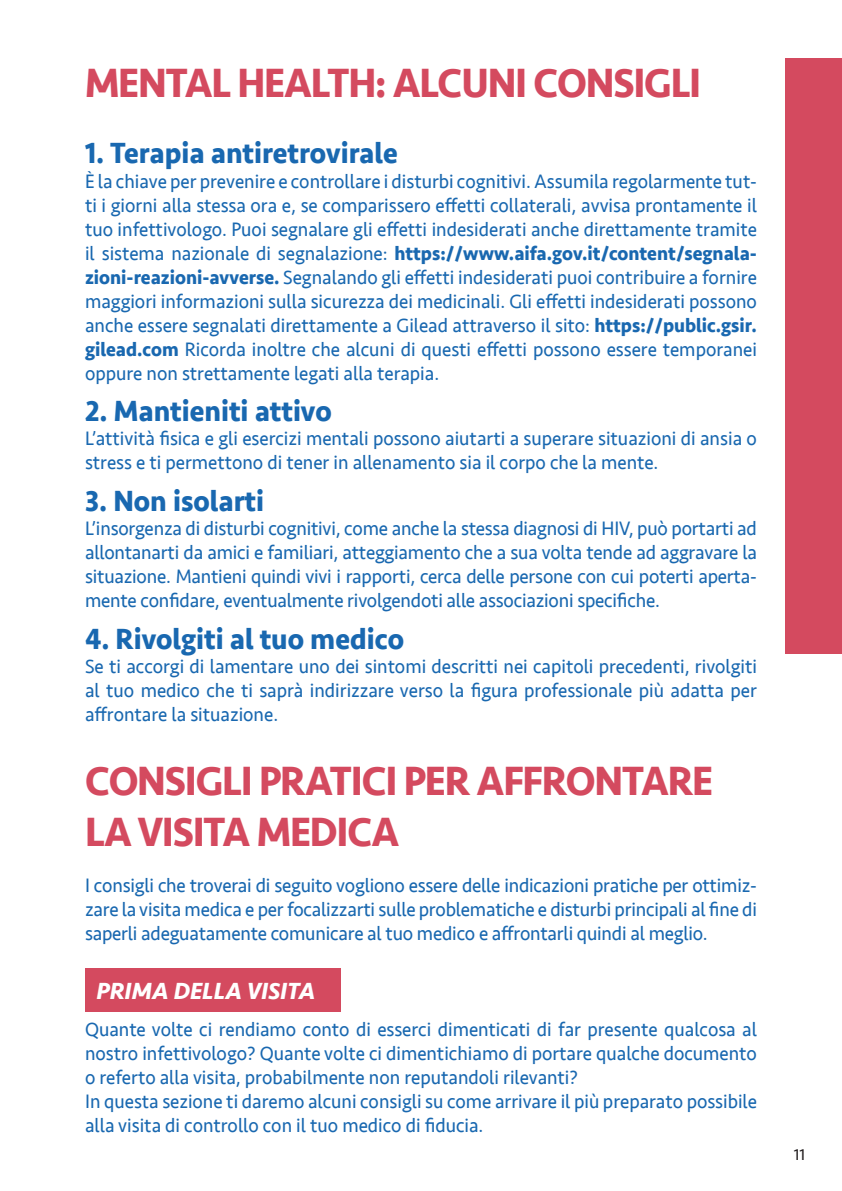
<style>
.page{position:relative;width:842px;height:1191px;background:#fff}
.page>*{position:absolute;margin:0;border:0;box-sizing:border-box;transform-origin:0 0}
.t1{font:700 42px/50.4px "Seravek";letter-spacing:-.03em;color:#d44a5f;scale:.95 1}
.t2{font:700 30px "Seravek";color:#1968b0;scale:.95 1}
.t3{font:italic 700 24px "Seravek";color:#fff}
.t4{font:20px/24px "Seravek";color:#1968b0;text-align:justify;scale:.95 1}
.t5{font:16px "Seravek";color:#231f20}
.s1{font-weight:700}
</style>
<div class="page">
<div style="left:785px;top:59px;width:57px;height:595px;background:#d44a5f"></div>
<div style="left:85px;top:967px;width:255px;height:44px;background:#d44a5f"></div>
<h1 class="t1" style="left:85px;top:58px;width:650px">MENTAL HEALTH: ALCUNI CONSIGLI</h1>
<h2 class="t2" style="left:85px;top:129px;width:331px">1. Terapia antiretrovirale</h2>
<p class="t4" style="left:85px;top:169px;width:709px">È la chiave per prevenire e controllare i disturbi cognitivi. Assumila regolarmente tut&shy;ti i giorni alla stessa ora e, se comparissero effetti collaterali, avvisa prontamente il tuo infettivologo. Puoi segnalare gli effetti indesiderati anche direttamente tramite il sistema nazionale di segnalazione: <span class="s1">https://www.aifa.gov.it/content/segnala&shy;zioni-reazioni-avverse.</span> Segnalando gli effetti indesiderati puoi contribuire a fornire maggiori informazioni sulla sicurezza dei medicinali. Gli effetti indesiderati possono anche essere segnalati direttamente a Gilead attraverso il sito: <span class="s1">https://public.gsir. gilead.com</span> Ricorda inoltre che alcuni di questi effetti possono essere temporanei oppure non strettamente legati alla terapia.</p>
<h2 class="t2" style="left:85px;top:387px;width:261px">2. Mantieniti attivo</h2>
<p class="t4" style="left:85px;top:426px;width:709px">L’attività fisica e gli esercizi mentali possono aiutarti a superare situazioni di ansia o stress e ti permettono di tener in allenamento sia il corpo che la mente.</p>
<h2 class="t2" style="left:85px;top:477px;width:190px">3. Non isolarti</h2>
<p class="t4" style="left:85px;top:516px;width:709px">L’insorgenza di disturbi cognitivi, come anche la stessa diagnosi di HIV, può portarti ad allontanarti da amici e familiari, atteggiamento che a sua volta tende ad aggravare la situazione. Mantieni quindi vivi i rapporti, cerca delle persone con cui poterti aperta&shy;mente confidare, eventualmente rivolgendoti alle associazioni specifiche.</p>
<h2 class="t2" style="left:85px;top:614px;width:337px">4. Rivolgiti al tuo medico</h2>
<p class="t4" style="left:85px;top:654px;width:709px">Se ti accorgi di lamentare uno dei sintomi descritti nei capitoli precedenti, rivolgiti al tuo medico che ti saprà indirizzare verso la figura professionale più adatta per affrontare la situazione.</p>
<h1 class="t1" style="left:85px;top:755px;width:663px">CONSIGLI PRATICI PER AFFRONTARE<br>LA VISITA MEDICA</h1>
<p class="t4" style="left:85px;top:873px;width:709px">I consigli che troverai di seguito vogliono essere delle indicazioni pratiche per ottimiz&shy;zare la visita medica e per focalizzarti sulle problematiche e disturbi principali al fine di saperli adeguatamente comunicare al tuo medico e affrontarli quindi al meglio.</p>
<p class="t3" style="left:96px;top:970px;width:221px">PRIMA DELLA VISITA</p>
<p class="t4" style="left:85px;top:1016px;width:709px;text-align:left">Quante volte ci rendiamo conto di esserci dimenticati di far presente qualcosa al nostro infettivologo? Quante volte ci dimentichiamo di portare qualche documento o referto alla visita, probabilmente non reputandoli rilevanti?<br>In questa sezione ti daremo alcuni consigli su come arrivare il più preparato possibile alla visita di controllo con il tuo medico di fiducia.</p>
<p class="t5" style="left:794px;top:1142px;width:13px">11</p>
</div>
